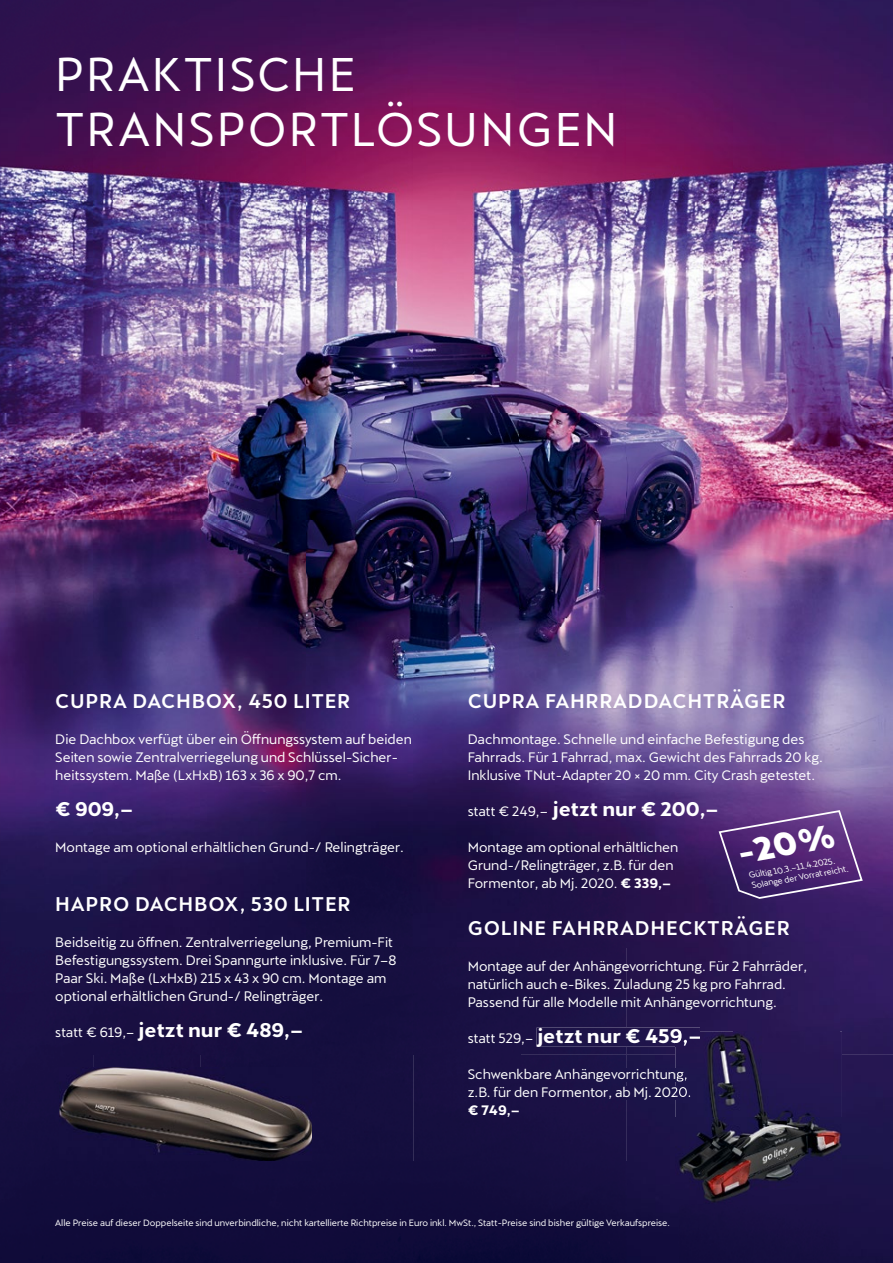
<style>
.page{position:relative;width:893px;height:1263px;background:#fff}
.page>*{position:absolute;margin:0;border:0;box-sizing:border-box;transform-origin:0 0}
.t1{font:46.5px/55.8px "Cupra Regular 1";letter-spacing:.04em;color:#fff}
.t2{font:800 32.55px "Cupra";color:#fff}
.t3{font:500 19.5px "Cupra";letter-spacing:.04em;color:#fff}
.t4{font:700 19.5px "Cupra";color:#fff}
.t5{font:13.5px/18px "Cupra Regular 1";color:#fff}
.t6{font:700 13.5px "Cupra";color:#fff}
.t7{font:9px "Cupra Regular 1";color:#fff}
.t8{font:8.55px/10.2px "Cupra Regular 1";color:#fff}
.s1{font-family:"Cupra Regular 1";font-weight:400;font-size:13.5px}
.s2{font-family:"Cupra";font-weight:700}
</style>
<div class="page">
<img style="left:0;top:0;width:840px;height:948px">
<img style="left:840px;top:0;width:53px;height:1263px">
<img style="left:0;top:948px;width:733px;height:106px">
<div style="left:733px;top:948px;width:107px;height:83px;background:#2b1957"></div>
<div style="left:0;top:1054px;width:680px;height:209px;background:#130d3d"></div>
<div style="left:680px;top:1205px;width:160px;height:58px;background:#160f40"></div>
<div style="left:537px;top:1028px;width:163px;height:19px;background:#1e1449"></div>
<div style="left:468px;top:1068px;width:208px;height:13px;background:#1b1246"></div>
<div style="left:468px;top:1086px;width:208px;height:13px;background:#1b1246"></div>
<img style="left:60px;top:1068px;width:252px;height:93px">
<img style="left:676px;top:1031px;width:166px;height:174px">
<img style="left:676px;top:1031px;width:24px;height:16px">
<svg style="left:676px;top:1068px;width:12px;height:13px"></svg>
<img style="left:676px;top:1086px;width:14px;height:13px">
<svg style="left:717px;top:809px;width:147px;height:94px;background:#553179"></svg>
<h1 class="t1" style="left:55px;top:38px;width:564px">PRAKTISCHE<br>TRANSPORTLÖSUNGEN</h1>
<h3 class="t3" style="left:55px;top:690px;width:297px">CUPRA DACHBOX, 450 LITER</h3>
<p class="t5" style="left:55px;top:728px;width:358px">Die Dachbox verfügt über ein Ö nungssystem auf beiden<br>Seiten sowie Zentralverriegelung und Schlüssel-Sicher&shy;heitssystem. Maße (LxHxB) 163 x 36 x 90,7 cm.</p>
<h3 class="t4" style="left:55px;top:798px;width:79px">€ 909,–</h3>
<p class="t5" style="left:55px;top:836px;width:350px">Montage am optional erhältlichen Grund-/ Relingträger.</p>
<h3 class="t3" style="left:55px;top:893px;width:297px">HAPRO DACHBOX, 530 LITER</h3>
<p class="t5" style="left:55px;top:931px;width:343px">Beidseitig zu ö nen. Zentralverriegelung, Premium-Fit Befestigungssystem. Drei Spanngurte inklusive. Für 7–8<br>Paar Ski. Maße (LxHxB) 215 x 43 x 90 cm. Montage am optional erhältlichen Grund-/ Relingträger.</p>
<h3 class="t4" style="left:55px;top:1019px;width:249px"><span class="s1">statt € 619,–</span> jetzt nur € 489,–</h3>
<h3 class="t3" style="left:468px;top:690px;width:319px">CUPRA FAHRRADDACHTRÄGER</h3>
<p class="t5" style="left:468px;top:728px;width:357px">Dachmontage. Schnelle und einfache Befestigung des<br>Fahrrads. Für 1 Fahrrad, max. Gewicht des Fahrrads 20 kg.<br>Inklusive TNut-Adapter 20 × 20 mm. City Crash getestet.</p>
<h3 class="t4" style="left:468px;top:798px;width:252px"><span class="s1">statt € 249,–</span> jetzt nur € 200,–</h3>
<p class="t5" style="left:468px;top:836px;width:212px">Montage am optional erhältlichen<br>Grund-/Relingträger, z.B. für den<br>Formentor, ab Mj. 2020. <span class="s2">€ 339,–</span></p>
<h3 class="t3" style="left:468px;top:917px;width:324px">GOLINE FAHRRADHECKTRÄGER</h3>
<p class="t5" style="left:468px;top:955px;width:341px">Montage auf der Anhängevorrichtung. Für 2 Fahrräder, natürlich auch e-Bikes. Zuladung 25 kg pro Fahrrad.<br>Passend für alle Modelle mit Anhängevorrichtung.</p>
<h3 class="t4" style="left:468px;top:1025px;width:235px"><span class="s1">statt 529,–</span> jetzt nur € 459,–</h3>
<p class="t5" style="left:468px;top:1063px;width:225px">Schwenkbare Anhängevorrichtung, z.B. für den Formentor, ab Mj. 2020.</p>
<p class="t6" style="left:468px;top:1102px;width:54px">€ 749,–</p>
<h2 class="t2" style="left:736px;top:834px;width:100px;rotate:-10deg">-20%</h2>
<p class="t8" style="left:748px;top:869px;width:100px;rotate:-10deg">G ültig 10 .3.–11.4.20 25.<br>Solange der Vorrat reicht.</p>
<p class="t7" style="left:55px;top:1215px;width:616px">Alle Preise auf dieser Doppelseite sind unverbindliche, nicht kartellierte Richtpreise in Euro inkl. MwSt., Statt-Preise sind bisher gültige Verkaufspreise.</p>
</div>
